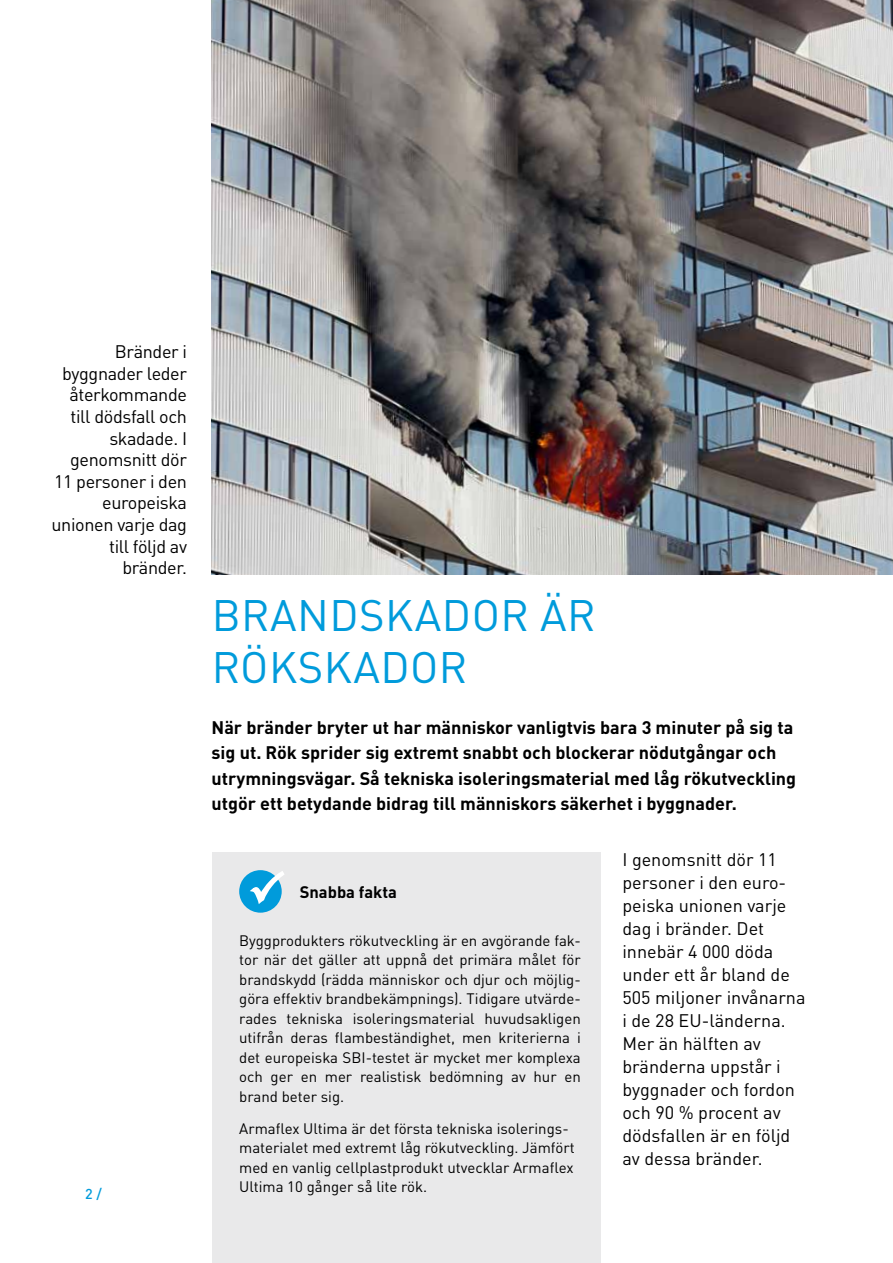
<style>
.page{position:relative;width:893px;height:1263px;background:#fff}
.page>*{position:absolute;margin:0;border:0;box-sizing:border-box;transform-origin:0 0}
.t1{font:43.5px/52.2px "DIN Pro";letter-spacing:.01em;color:#009bdb}
.t2{font:700 18px/25.5px "DIN Pro";color:#000}
.t3{font:18px/23px "DIN Pro";color:#000}
.t4{font:18px/21.6px "DIN Pro";letter-spacing:-.02em;color:#000;text-align:right}
.t5{font:700 16.5px "DIN Pro";color:#000}
.t6{font:15px/19.5px "DIN Pro";color:#000;text-align:justify}
.t7{font:500 14.25px "DIN Pro";color:#009bdb}
</style>
<div class="page">
<img style="left:212px;top:0;width:681px;height:574px">
<div style="left:213px;top:853px;width:388px;height:410px;background:#e9e9ea"></div>
<div style="left:239px;top:870px;width:43px;height:43px;background:#009bdb;border-radius:50%"></div>
<svg style="left:269px;top:872px;width:13px;height:29px"></svg>
<p class="t4" style="left:52px;top:340px;width:137px">Bränder i byggnader leder återkommande till dödsfall och skadade. I genomsnitt dör<br>11 personer i den europeiska unionen varje dag till följd av bränder.</p>
<p class="t7" style="left:85px;top:1183px;width:18px">2 /</p>
<h1 class="t1" style="left:212px;top:586px;width:385px">BRANDSKADOR ÄR<br>RÖKSKADOR</h1>
<p class="t2" style="left:212px;top:713px;width:586px">När bränder bryter ut har människor vanligtvis bara 3 minuter på sig ta sig ut. Rök sprider sig extremt snabbt och blockerar nödutgångar och utrymningsvägar. Så tekniska isoleringsmaterial med låg rökutveckling utgör ett betydande bidrag till människors säkerhet i byggnader.</p>
<p class="t3" style="left:622px;top:847px;width:185px">I genomsnitt dör 11 personer i den euro&shy;peiska unionen varje dag i bränder. Det innebär 4 000 döda under ett år bland de<br>505 miljoner invånarna i de 28 EU-länderna.<br>Mer än hälften av bränderna uppstår i byggnader och fordon och 90 % procent av dödsfallen är en följd av dessa bränder.</p>
<p class="t5" style="left:300px;top:879px;width:99px">Snabba fakta</p>
<p class="t6" style="left:239px;top:929px;width:343px">Byggprodukters rökutveckling är en avgörande fak&shy;tor när det gäller att uppnå det primära målet för brandskydd (rädda människor och djur och möjlig&shy;göra effektiv brandbekämpnings). Tidigare utvärde&shy;rades tekniska isoleringsmaterial huvudsakligen utifrån deras flambeständighet, men kriterierna i det europeiska SBI-testet är mycket mer komplexa och ger en mer realistisk bedömning av hur en brand beter sig.</p>
<p class="t6" style="left:239px;top:1118px;width:337px;text-align:left">Armaflex Ultima är det första tekniska isolerings&shy;materialet med extremt låg rökutveckling. Jämfört med en vanlig cellplastprodukt utvecklar Armaflex Ultima 10 gånger så lite rök.</p>
</div>
